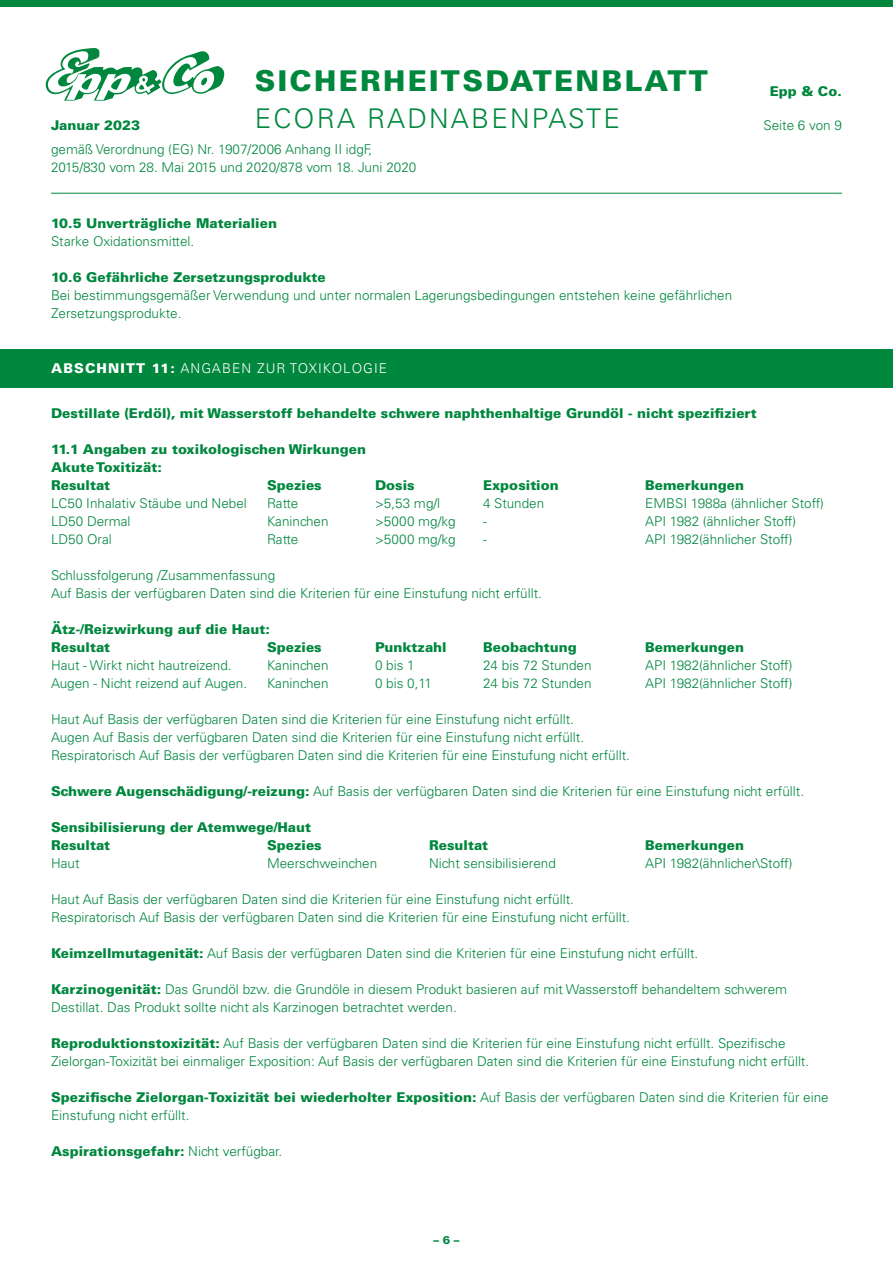
<style>
.page{position:relative;width:893px;height:1263px;background:#fff}
.page>*{position:absolute;margin:0;border:0;box-sizing:border-box;transform-origin:0 0}
.t1{font:900 28.65px "Univers LT";letter-spacing:.08em;color:#00873e}
.t2{font:300 27.15px "Univers LT";letter-spacing:.08em;color:#00873e}
.t3{font:300 13.5px/18px "Univers LT";color:#00873e}
.t4{font:900 13.5px/18px "Univers LT";color:#00873e}
.t5{font:300 13.5px "Univers LT";letter-spacing:.08em;color:#fff}
.t6{font:900 11.25px "Univers LT";color:#00873e}
.s1{font-weight:900}
.s2{font-weight:300}
</style>
<div class="page">
<img style="left:46px;top:48px;width:60px;height:53px">
<svg style="left:47px;top:50px;width:177px;height:50px"></svg>
<div style="left:0;top:0;width:893px;height:7px;background:#00873e"></div>
<hr style="left:51px;top:193px;width:791px;height:1px;background:#00873e">
<div style="left:0;top:349px;width:893px;height:39px;background:#00873e"></div>
<h1 class="t1" style="left:255px;top:63px;width:455px">SICHERHEITSDATENBLATT</h1>
<p class="t4" style="left:770px;top:82px;width:74px">Epp &amp; Co.</p>
<h2 class="t2" style="left:255px;top:102px;width:367px">ECORA RADNABENPASTE</h2>
<p class="t4" style="left:51px;top:116px;width:91px">Januar 2023</p>
<p class="t3" style="left:763px;top:116px;width:80px">Seite 6 von 9</p>
<p class="t3" style="left:51px;top:140px;width:367px">gemäß Verordnung (EG) Nr. 1907/2006 Anhang II idgF,<br>2015/830 vom 28. Mai 2015 und 2020/878 vom 18. Juni 2020</p>
<p class="t4" style="left:51px;top:214px;width:227px">10.5 Unverträgliche Materialien</p>
<p class="t3" style="left:51px;top:232px;width:145px">Starke Oxidationsmittel.</p>
<p class="t4" style="left:51px;top:268px;width:276px">10.6 Gefährliche Zersetzungsprodukte</p>
<p class="t3" style="left:51px;top:286px;width:683px">Bei bestimmungsgemäßer Verwendung und unter normalen Lagerungsbedingungen entstehen keine gefährlichen<br>Zersetzungsprodukte.</p>
<p class="t5" style="left:51px;top:360px;width:338px"><span class="s1">ABSCHNITT 11:</span> ANGABEN ZUR TOXIKOLOGIE</p>
<p class="t4" style="left:51px;top:404px;width:707px">Destillate (Erdöl), mit Wasserstoff behandelte schwere naphthenhaltige Grundöl - nicht spezifiziert</p>
<p class="t4" style="left:51px;top:440px;width:317px">11.1 Angaben zu toxikologischen Wirkungen<br>Akute Toxitizät:<br>Resultat</p>
<p class="t4" style="left:267px;top:476px;width:56px">Spezies</p>
<p class="t4" style="left:375px;top:476px;width:41px">Dosis</p>
<p class="t4" style="left:483px;top:476px;width:77px">Exposition</p>
<p class="t4" style="left:645px;top:476px;width:101px">Bemerkungen</p>
<p class="t3" style="left:51px;top:494px;width:197px">LC50 Inhalativ Stäube und Nebel</p>
<p class="t3" style="left:267px;top:494px;width:33px">Ratte</p>
<p class="t3" style="left:375px;top:494px;width:67px">&gt;5,53 mg/l</p>
<p class="t3" style="left:483px;top:494px;width:63px">4 Stunden</p>
<p class="t3" style="left:645px;top:494px;width:180px">EMBSI 1988a (ähnlicher Stoff)</p>
<p class="t3" style="left:51px;top:512px;width:81px">LD50 Dermal</p>
<p class="t3" style="left:267px;top:512px;width:63px">Kaninchen</p>
<p class="t3" style="left:375px;top:512px;width:82px">&gt;5000 mg/kg</p>
<p class="t3" style="left:483px;top:512px;width:5px">-</p>
<p class="t3" style="left:645px;top:512px;width:153px">API 1982 (ähnlicher Stoff)</p>
<p class="t3" style="left:51px;top:530px;width:62px">LD50 Oral</p>
<p class="t3" style="left:267px;top:530px;width:33px">Ratte</p>
<p class="t3" style="left:375px;top:530px;width:82px">&gt;5000 mg/kg</p>
<p class="t3" style="left:483px;top:530px;width:5px">-</p>
<p class="t3" style="left:645px;top:530px;width:149px">API 1982(ähnlicher Stoff)</p>
<p class="t3" style="left:51px;top:566px;width:492px">Schlussfolgerung /Zusammenfassung<br>Auf Basis der verfügbaren Daten sind die Kriterien für eine Einstufung nicht erfüllt.</p>
<p class="t4" style="left:51px;top:620px;width:220px">Ätz-/Reizwirkung auf die Haut:<br>Resultat</p>
<p class="t4" style="left:267px;top:638px;width:56px">Spezies</p>
<p class="t4" style="left:375px;top:638px;width:73px">Punktzahl</p>
<p class="t4" style="left:483px;top:638px;width:95px">Beobachtung</p>
<p class="t4" style="left:645px;top:638px;width:101px">Bemerkungen</p>
<p class="t3" style="left:51px;top:656px;width:182px">Haut - Wirkt nicht hautreizend.</p>
<p class="t3" style="left:267px;top:656px;width:63px">Kaninchen</p>
<p class="t3" style="left:375px;top:656px;width:41px">0 bis 1</p>
<p class="t3" style="left:483px;top:656px;width:110px">24 bis 72 Stunden</p>
<p class="t3" style="left:645px;top:656px;width:149px">API 1982(ähnlicher Stoff)</p>
<p class="t3" style="left:51px;top:674px;width:198px">Augen - Nicht reizend auf Augen.</p>
<p class="t3" style="left:267px;top:674px;width:63px">Kaninchen</p>
<p class="t3" style="left:375px;top:674px;width:58px">0 bis 0,11</p>
<p class="t3" style="left:483px;top:674px;width:110px">24 bis 72 Stunden</p>
<p class="t3" style="left:645px;top:674px;width:149px">API 1982(ähnlicher Stoff)</p>
<p class="t3" style="left:51px;top:710px;width:580px">Haut Auf Basis der verfügbaren Daten sind die Kriterien für eine Einstufung nicht erfüllt.<br>Augen Auf Basis der verfügbaren Daten sind die Kriterien für eine Einstufung nicht erfüllt.<br>Respiratorisch Auf Basis der verfügbaren Daten sind die Kriterien für eine Einstufung nicht erfüllt.</p>
<p class="t3" style="left:51px;top:782px;width:754px"><span class="s1">Schwere Augenschädigung/-reizung:</span> Auf Basis der verfügbaren Daten sind die Kriterien für eine Einstufung nicht erfüllt.</p>
<p class="t4" style="left:51px;top:818px;width:262px">Sensibilisierung der Atemwege/Haut<br>Resultat</p>
<p class="t4" style="left:267px;top:836px;width:56px">Spezies</p>
<p class="t4" style="left:429px;top:836px;width:61px">Resultat</p>
<p class="t4" style="left:645px;top:836px;width:101px">Bemerkungen</p>
<p class="t3" style="left:51px;top:854px;width:30px">Haut</p>
<p class="t3" style="left:267px;top:854px;width:112px">Meerschweinchen</p>
<p class="t3" style="left:429px;top:854px;width:128px">Nicht sensibilisierend</p>
<p class="t3" style="left:645px;top:854px;width:149px">API 1982(ähnlicher\Stoff)</p>
<p class="t3" style="left:51px;top:890px;width:580px">Haut Auf Basis der verfügbaren Daten sind die Kriterien für eine Einstufung nicht erfüllt.<br>Respiratorisch Auf Basis der verfügbaren Daten sind die Kriterien für eine Einstufung nicht erfüllt.</p>
<p class="t3" style="left:51px;top:944px;width:649px"><span class="s1">Keimzellmutagenität:</span> Auf Basis der verfügbaren Daten sind die Kriterien für eine Einstufung nicht erfüllt.</p>
<p class="t3" style="left:51px;top:980px;width:738px"><span class="s1">Karzinogenität:</span> Das Grundöl bzw. die Grundöle in diesem Produkt basieren auf mit Wasserstoff behandeltem schwerem<br>Destillat. Das Produkt sollte nicht als Karzinogen betrachtet werden.</p>
<p class="t3" style="left:51px;top:1034px;width:760px"><span class="s1">Reproduktionstoxizität:</span> Auf Basis der verfügbaren Daten sind die Kriterien für eine Einstufung nicht erfüllt. Spezifische<br>Zielorgan-Toxizität bei einmaliger Exposition: Auf Basis der verfügbaren Daten sind die Kriterien für eine Einstufung nicht erfüllt.</p>
<p class="t3" style="left:51px;top:1088px;width:779px"><span class="s1">Spezifische Zielorgan-Toxizität bei wiederholter Exposition:</span> Auf Basis der verfügbaren Daten sind die Kriterien für eine<br>Einstufung nicht erfüllt.</p>
<p class="t4" style="left:51px;top:1142px;width:233px">Aspirationsgefahr: <span class="s2">Nicht verfügbar.</span></p>
<p class="t6" style="left:433px;top:1233px;width:28px">– 6 –</p>
</div>
